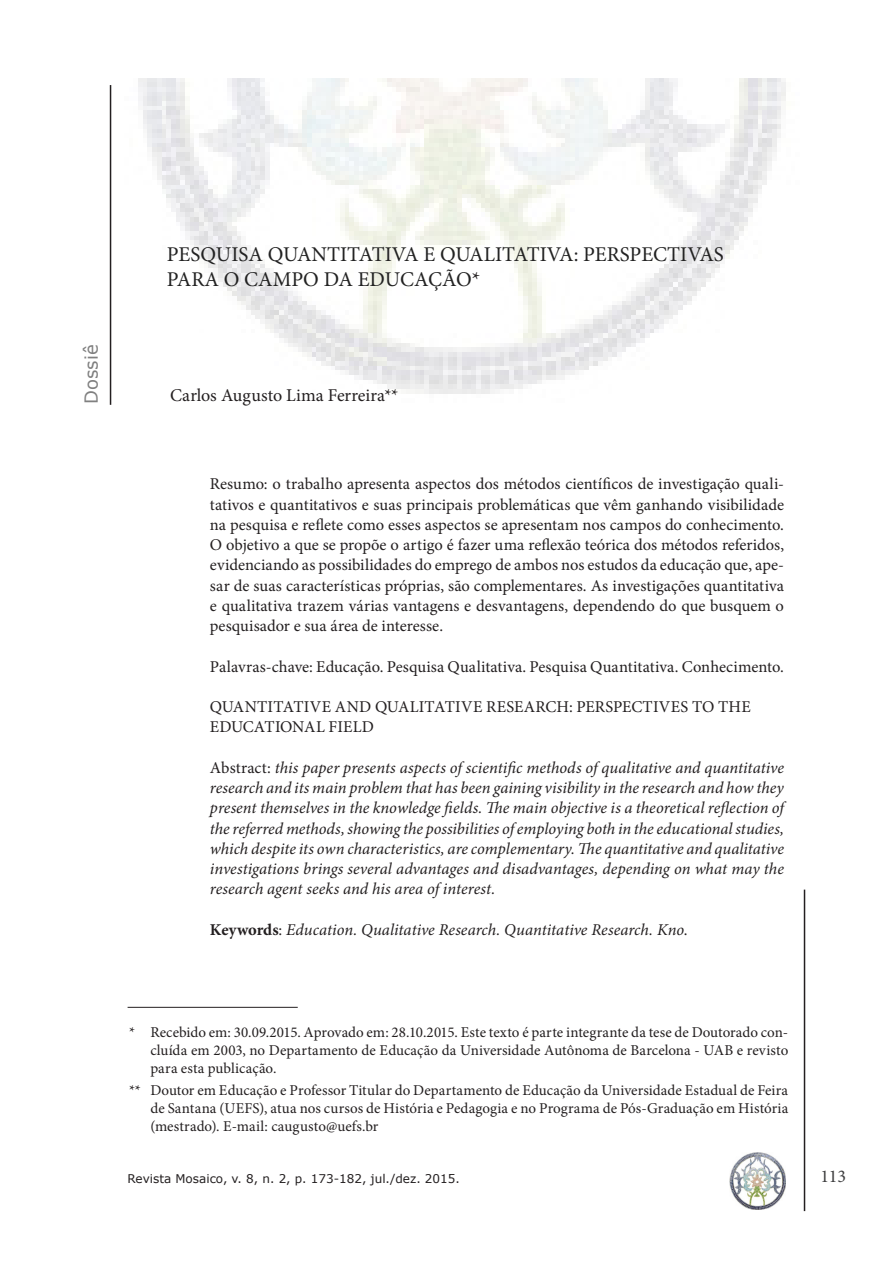
<style>
.page{position:relative;width:893px;height:1263px;background:#fff}
.page>*{position:absolute;margin:0;border:0;box-sizing:border-box;transform-origin:0 0}
.Título{font:21px/25.2px "Minion Pro";color:#222}
.Autores{font:18px "Minion Pro";color:#231f20}
.t1{font:18px "Verdana";color:#808080}
.t2{font:18px "Minion Pro";color:#3e3e3f}
.resumo_e_abstract{font:16.5px/20.2px "Minion Pro";letter-spacing:.005em;color:#231f20;text-align:justify}
.resumo_e_abstract-2{font:italic 16.5px/20.2px "Minion Pro";color:#231f20;text-align:justify}
.Notas{font:15px/18px "Minion Pro";letter-spacing:.005em;color:#231f20;text-align:justify}
.t3{font:12px "Verdana";color:#231f20}
.s1{color:#231f20}
.s2{font-style:normal}
.s3{font-weight:700;font-style:normal}
</style>
<div class="page">
<img style="left:729px;top:1153px;width:57px;height:56px">
<hr style="left:804px;top:890px;width:1px;height:321px;background:#231f20">
<img style="left:138px;top:79px;width:648px;height:315px">
<hr style="left:110px;top:85px;width:1px;height:320px;background:#231f20">
<hr style="left:128px;top:1007px;width:170px;height:1px;background:#231f20">
<p class="t1" style="left:79px;top:404px;width:61px;rotate:-90deg">Dossiê</p>
<p class="Título" style="left:167px;top:242px;width:559px">PESQUISA QUANTITATIVA E QUALITATIVA: PERSPECTIVAS<br>PARA O CAMPO DA EDUCAÇÃO<span class="s1">*</span></p>
<p class="Autores" style="left:170px;top:383px;width:230px">Carlos Augusto Lima Ferreira**</p>
<p class="resumo_e_abstract" style="left:210px;top:474px;width:576px">Resumo: o trabalho apresenta aspectos dos métodos científicos de investigação quali&shy;tativos e quantitativos e suas principais problemáticas que vêm ganhando visibilidade na pesquisa e reflete como esses aspectos se apresentam nos campos do conhecimento.<br>O objetivo a que se propõe o artigo é fazer uma reflexão teórica dos métodos referidos, evidenciando as possibilidades do emprego de ambos nos estudos da educação que, ape&shy;sar de suas características próprias, são complementares. As investigações quantitativa e qualitativa trazem várias vantagens e desvantagens, dependendo do que busquem o pesquisador e sua área de interesse.</p>
<p class="resumo_e_abstract" style="left:210px;top:656px;width:576px">Palavras-chave: Educação. Pesquisa Qualitativa. Pesquisa Quantitativa. Conhecimento.</p>
<p class="resumo_e_abstract" style="left:210px;top:697px;width:542px">QUANTITATIVE AND QUALITATIVE RESEARCH: PERSPECTIVES TO THE</p>
<p class="resumo_e_abstract" style="left:210px;top:717px;width:166px">EDUCATIONAL FIELD</p>
<p class="resumo_e_abstract-2" style="left:210px;top:757px;width:576px"><span class="s2">Abstract:</span> this paper presents aspects of scientific methods of qualitative and quantitative research and its main problem that has been gaining visibility in the research and how they present themselves in the knowledge fields. The main objective is a theoretical reflection of the referred methods, showing the possibilities of employing both in the educational studies, which despite its own characteristics, are complementary. The quantitative and qualitative investigations brings several advantages and disadvantages, depending on what may the research agent seeks and his area of interest.</p>
<p class="resumo_e_abstract-2" style="left:210px;top:920px;width:479px"><span class="s3">Keywords</span><span class="s2">:</span> Education. Qualitative Research. Quantitative Research. Kno<span class="s2">.</span></p>
<p class="Notas" style="left:150px;top:1023px;width:639px;text-indent:-21px">* Recebido em: 30.09.2015. Aprovado em: 28.10.2015. Este texto é parte integrante da tese de Doutorado con&shy;cluída em 2003, no Departamento de Educação da Universidade Autônoma de Barcelona - UAB e revisto para esta publicação.</p>
<p class="Notas" style="left:150px;top:1081px;width:639px;text-indent:-21px">** Doutor em Educação e Professor Titular do Departamento de Educação da Universidade Estadual de Feira de Santana (UEFS), atua nos cursos de História e Pedagogia e no Programa de Pós-Graduação em História (mestrado). E-mail: caugusto@uefs.br</p>
<p class="t3" style="left:128px;top:1171px;width:334px">Revista Mosaico, v. 8, n. 2, p. 173-182, jul./dez. 2015.</p>
<p class="t2" style="left:820px;top:1164px;width:27px">113</p>
</div>
